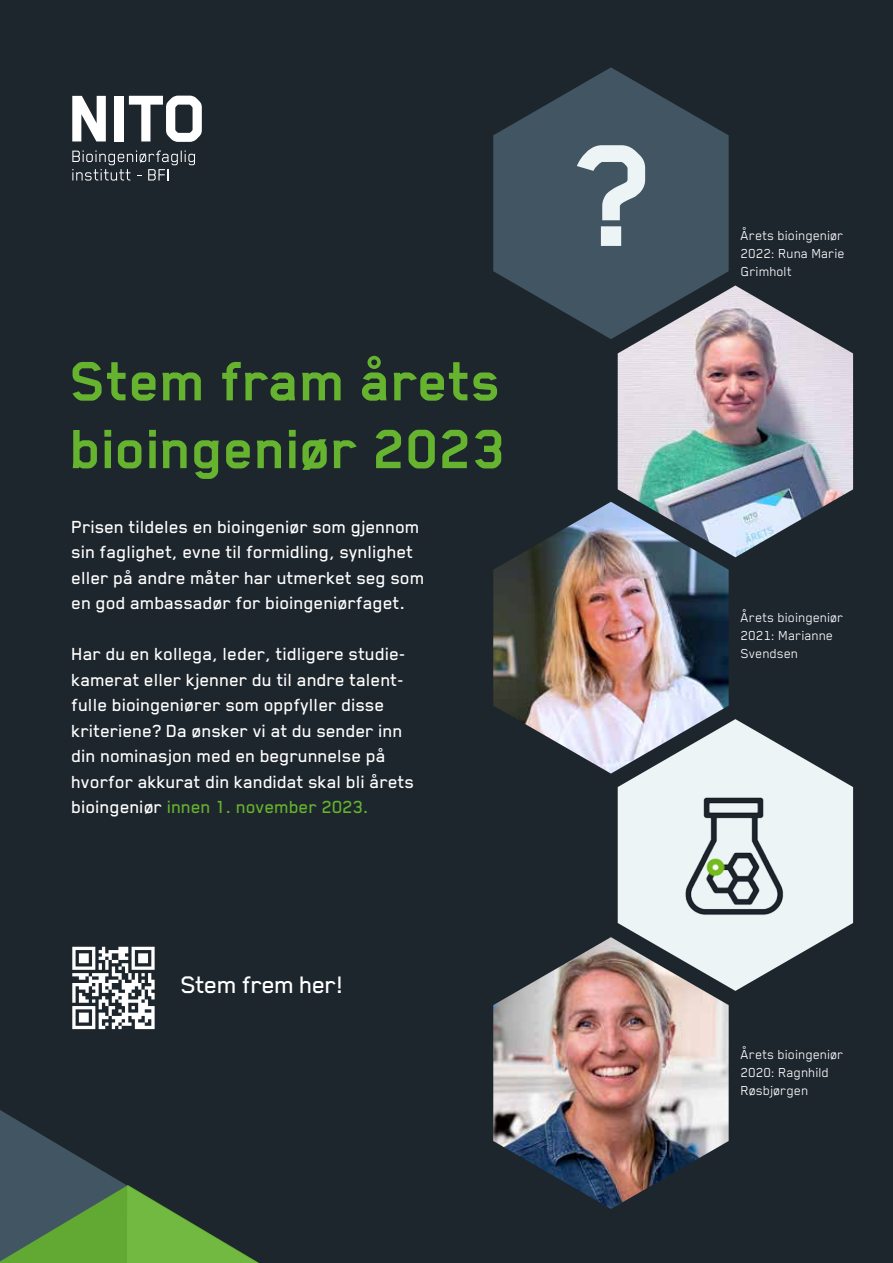
<style>
.page{position:relative;width:893px;height:1263px;background:#1d252d}
.page>*{position:absolute;margin:0;border:0;box-sizing:border-box;transform-origin:0 0}
.t1{font:700 63.9px/67.8px "Blender";color:#65b32e}
.t2{font:500 27.45px "Blender";letter-spacing:-.02em;color:#fff}
.t3{font:500 20.1px/25.5px "Blender";color:#fff}
.t4{font:15px/18px "Blender";color:#fff}
.s1{color:#65b32e}
</style>
<div class="page">
<svg style="left:72px;top:96px;width:34px;height:45px"></svg>
<div style="left:114px;top:96px;width:10px;height:45px;background:#fff"></div>
<svg style="left:129px;top:96px;width:73px;height:46px"></svg>
<svg style="left:72px;top:151px;width:123px;height:29px"></svg>
<img style="left:618px;top:285px;width:235px;height:272px">
<img style="left:493px;top:937px;width:236px;height:272px">
<img style="left:493px;top:502px;width:236px;height:271px">
<svg style="left:618px;top:719px;width:235px;height:272px;fill:#edf4f5"></svg>
<img style="left:680px;top:790px;width:111px;height:130px">
<svg style="left:493px;top:67px;width:236px;height:272px;fill:#425563"></svg>
<svg style="left:577px;top:145px;width:68px;height:101px;background:#83919a"></svg>
<svg style="left:72px;top:947px;width:83px;height:82px"></svg>
<svg style="left:0;top:1110px;width:259px;height:153px"></svg>
<h1 class="t1" style="left:72px;top:346px;width:436px">Stem fram årets bioingeniør 2023</h1>
<p class="t3" style="left:72px;top:513px;width:354px">Prisen tildeles en bioingeniør som gjennom sin faglighet, evne til formidling, synlighet eller på andre måter har utmerket seg som en god ambassadør for bioingeniørfaget.</p>
<p class="t3" style="left:72px;top:641px;width:344px">Har du en kollega, leder, tidligere studie&shy;kamerat eller kjenner du til andre talent&shy;fulle bioingeniører som oppfyller disse kriteriene? Da ønsker vi at du sender inn din nominasjon med en begrunnelse på hvorfor akkurat din kandidat skal bli årets bioingeniør <span class="s1">innen 1. november 2023.</span></p>
<h2 class="t2" style="left:181px;top:969px;width:163px">Stem frem her!</h2>
<p class="t4" style="left:741px;top:225px;width:105px;text-align:justify">Årets bioingeniør 2022: Runa Marie Grimholt</p>
<p class="t4" style="left:741px;top:608px;width:104px">Årets bioingeniør<br>2021: Marianne<br>Svendsen</p>
<p class="t4" style="left:741px;top:1045px;width:104px">Årets bioingeniør<br>2020: Ragnhild<br>Røsbjørgen</p>
</div>
